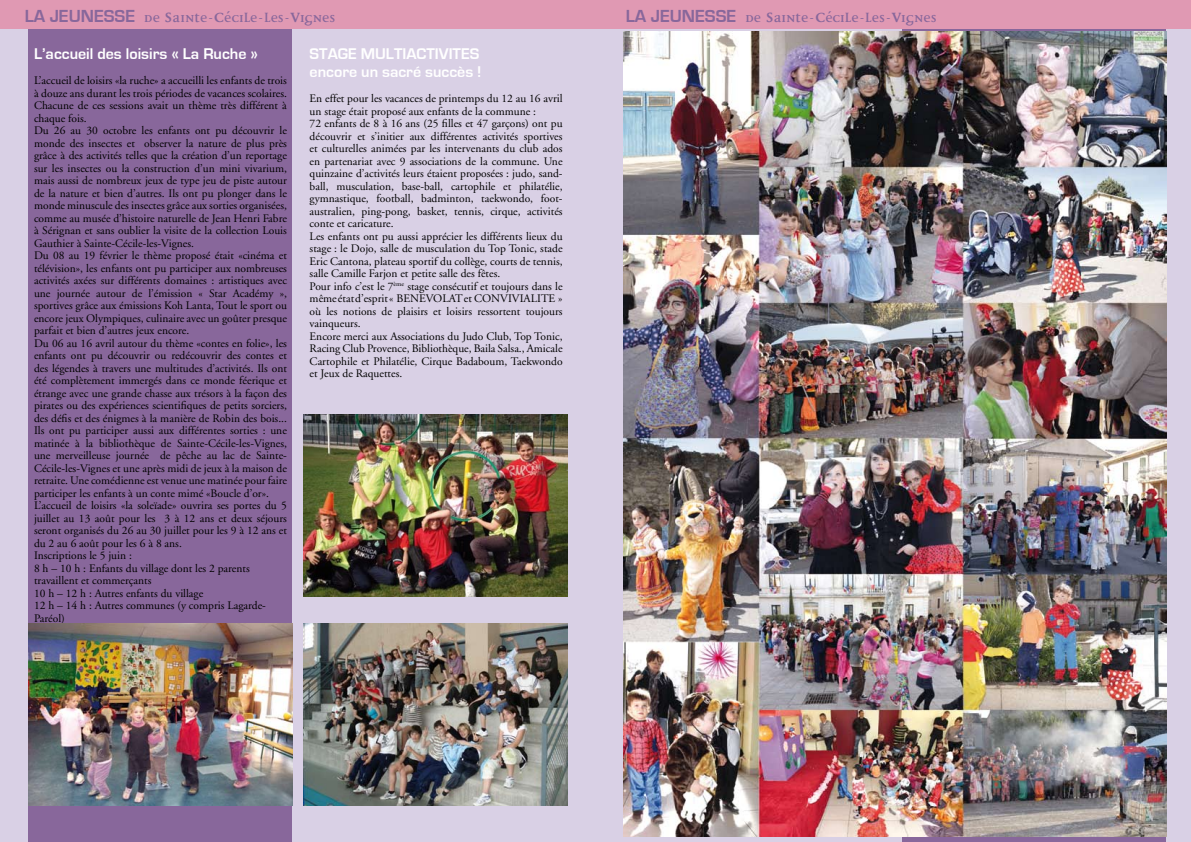
<style>
.page{position:relative;width:1191px;height:842px;background:#fff}
.page>*{position:absolute;margin:0;border:0;box-sizing:border-box;transform-origin:0 0}
.t1{font:700 18px "Disturbance";color:#88679b}
.t2{font:700 16px/18px "Eurostile";color:#fff}
.t3{font:11.5px/12.5px "Adobe Garamond";color:#000}
.s1{font-family:"Eurostile"}
.s2{font-size:24px}
</style>
<div class="page">
<div style="left:0;top:27px;width:1191px;height:815px;background:#d9d0e5"></div>
<div style="left:28px;top:6px;width:264px;height:836px;background:#88679b"></div>
<img style="left:304px;top:415px;width:264px;height:182px">
<img style="left:304px;top:624px;width:264px;height:182px">
<img style="left:29px;top:624px;width:264px;height:182px">
<div style="left:0;top:0;width:1191px;height:28px;background:#e099b3"></div>
<img style="left:624px;top:32px;width:542px;height:804px">
<h1 class="t1" style="left:25px;top:9px;width:312px"><span class="s1">La jeunesse</span> de <span class="s2">S</span>ainte-<span class="s2">C</span>écile-les-<span class="s2">V</span>ignes</h1>
<h2 class="t2" style="left:34px;top:45px;width:226px">L’accueil des loisirs « La Ruche »</h2>
<p class="t3" style="left:34px;top:75px;width:254px">L’accueil de loisirs «la ruche» a accueilli les enfants de trois à douze ans durant les trois périodes de vacances scolaires.<br>Chacune de ces sessions avait un thème très différent à chaque fois.<br>Du 26 au 30 octobre les enfants ont pu découvrir le monde des insectes et observer la nature de plus près grâce à des activités telles que la création d’un reportage sur les insectes ou la construction d’un mini vivarium, mais aussi de nombreux jeux de type jeu de piste autour de la nature et bien d’autres. Ils ont pu plonger dans le monde minuscule des insectes grâce aux sorties organisées, comme au musée d’histoire naturelle de Jean Henri Fabre à Sérignan et sans oublier la visite de la collection Louis Gauthier à Sainte-Cécile-les-Vignes.<br>Du 08 au 19 février le thème proposé était «cinéma et télévision», les enfants ont pu participer aux nombreuses activités axées sur différents domaines : artistiques avec une journée autour de l’émission « Star Académy », sportives grâce aux émissions Koh Lanta, Tout le sport ou encore jeux Olympiques, culinaire avec un goûter presque parfait et bien d’autres jeux encore.<br>Du 06 au 16 avril autour du thème «contes en folie», les enfants ont pu découvrir ou redécouvrir des contes et des légendes à travers une multitudes d’activités. Ils ont été complètement immergés dans ce monde féerique et étrange avec une grande chasse aux trésors à la façon des pirates ou des expériences scientifiques de petits sorciers, des défis et des énigmes à la manière de Robin des bois...<br>Ils ont pu participer aussi aux différentes sorties : une matinée à la bibliothèque de Sainte-Cécile-les-Vignes, une merveilleuse journée de pêche au lac de Sainte-Cécile-les-Vignes et une après midi de jeux à la maison de retraite. Une comédienne est venue une matinée pour faire participer les enfants à un conte mimé «Boucle d’or».<br>L’accueil de loisirs «la soleïade» ouvrira ses portes du 5 juillet au 13 août pour les 3 à 12 ans et deux séjours seront organisés du 26 au 30 juillet pour les 9 à 12 ans et du 2 au 6 août pour les 6 à 8 ans.<br>Inscriptions le 5 juin :<br>8 h – 10 h : Enfants du village dont les 2 parents travaillent et commerçants<br>10 h – 12 h : Autres enfants du village<br>12 h – 14 h : Autres communes (y compris Lagarde-Paréol)</p>
<h2 class="t2" style="left:310px;top:45px;width:173px;text-indent:129px">VITES encore un sacré succès !</h2>
<p class="t3" style="left:310px;top:93px;width:254px">En effet pour les vacances de printemps du 12 au 16 avril un stage était proposé aux enfants de la commune :<br>72 enfants de 8 à 16 ans (25 filles et 47 garçons) ont pu découvrir et s’initier aux différentes activités sportives et culturelles animées par les intervenants du club ados en partenariat avec 9 associations de la commune. Une quinzaine d’activités leurs étaient proposées : judo, sand&shy;ball, musculation, base-ball, cartophile et philatélie, gymnastique, football, badminton, taekwondo, foot&shy;australien, ping-pong, basket, tennis, cirque, activités conte et caricature.<br>Les enfants ont pu aussi apprécier les différents lieux du stage : le Dojo, salle de musculation du Top Tonic, stade Eric Cantona, plateau sportif du collège, courts de tennis, salle Camille Farjon et petite salle des fêtes.<br>Pour info c’est le 7<sup>ème</sup> stage consécutif et toujours dans le même état d’esprit « BENEVOLAT et CONVIVIALITE » où les notions de plaisirs et loisirs ressortent toujours vainqueurs.<br>Encore merci aux Associations du Judo Club, Top Tonic, Racing Club Provence, Bibliothèque, Baila Salsa., Amicale Cartophile et Philatélie, Cirque Badaboum, Taekwondo et Jeux de Raquettes.</p>
<h2 class="t2" style="left:310px;top:45px;width:61px">STAGEMULTIACTI</h2>
<h1 class="t1" style="left:626px;top:9px;width:312px"><span class="s1">La jeunesse</span> de <span class="s2">S</span>ainte-<span class="s2">C</span>écile-les-<span class="s2">V</span>ignes</h1>
</div>
